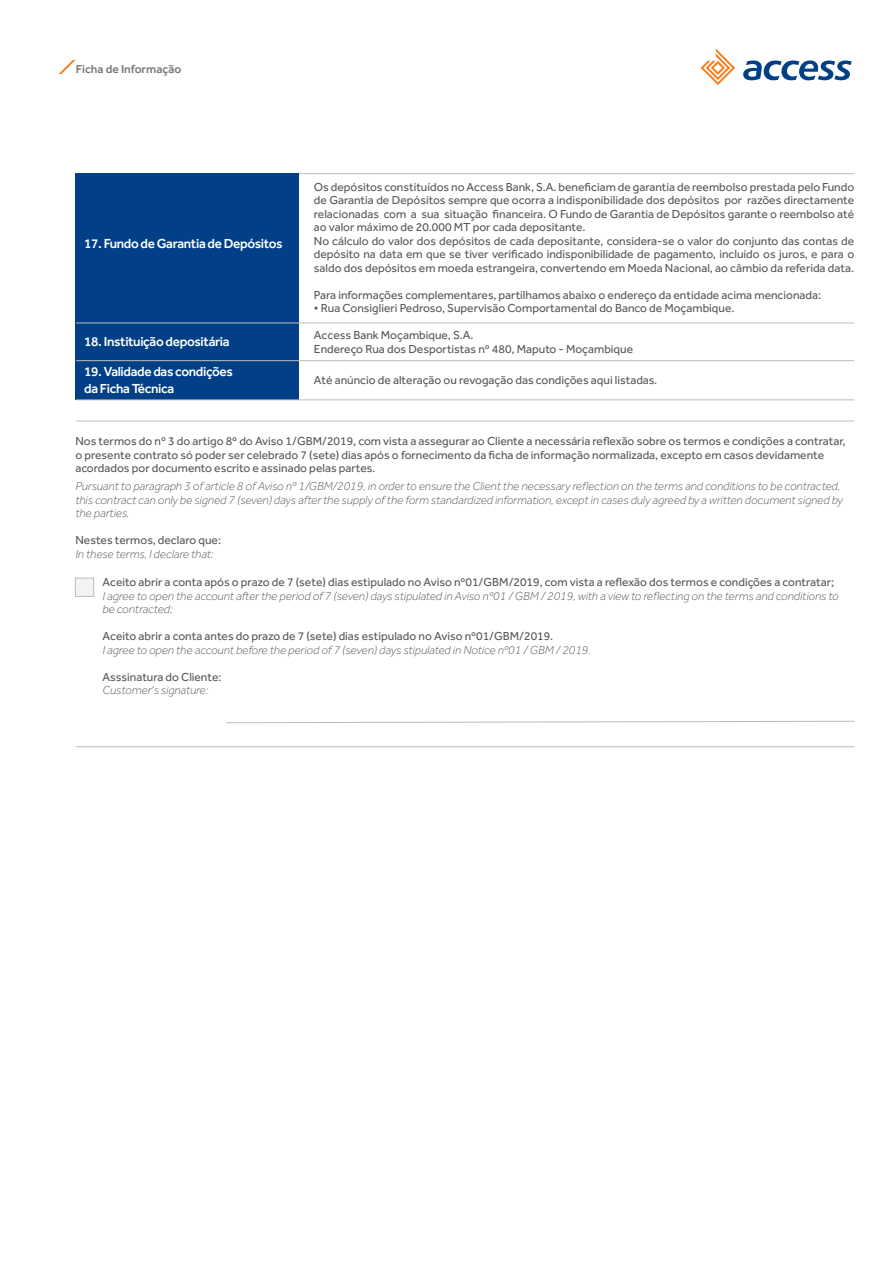
<style>
.page{position:relative;width:893px;height:1263px;background:#fff}
.page>*{position:absolute;margin:0;border:0;box-sizing:border-box;transform-origin:0 0}
.t1{font:500 13.5px/16.5px "Effra Corp";letter-spacing:-.025em;color:#fff}
.t2{font:12px/13.5px "Effra Corp";color:#57585a}
.t3{font:italic 300 12px/13.5px "Effra Corp";color:#57585a}
.t4{font:500 12px "Effra Corp";color:#76787b}
</style>
<div class="page">
<svg style="left:701px;top:48px;width:34px;height:37px"></svg>
<svg style="left:743px;top:60px;width:109px;height:21px"></svg>
<svg style="left:59px;top:61px;width:16px;height:13px"></svg>
<hr style="left:76px;top:173px;width:778px;height:1px;background:#bcbdc0">
<hr style="left:76px;top:746px;width:778px;height:1px;background:#bcbdc0">
<svg style="left:226px;top:721px;width:629px;height:2px"></svg>
<div style="left:75px;top:174px;width:224px;height:226px;background:#014086"></div>
<hr style="left:76px;top:323px;width:778px;height:1px;background:#bcbdc0">
<hr style="left:76px;top:360px;width:778px;height:1px;background:#bcbdc0">
<hr style="left:76px;top:400px;width:778px;height:1px;background:#bcbdc0">
<hr style="left:76px;top:421px;width:778px;height:1px;background:#bcbdc0">
<div style="left:75px;top:578px;width:19px;height:19px;background:#f2f3f4;border:1px solid #bcbdc0"></div>
<p class="t4" style="left:76px;top:61px;width:107px">Ficha de Informação</p>
<p class="t1" style="left:84px;top:235px;width:200px">17. Fundo de Garantia de Depósitos</p>
<p class="t2" style="left:314px;top:180px;width:542px">Os depósitos constituídos no Access Bank, S.A. beneficiam de garantia de reembolso prestada pelo Fundo de Garantia de Depósitos sempre que ocorra a indisponibilidade dos depósitos por razões directamente relacionadas com a sua situação financeira. O Fundo de Garantia de Depósitos garante o reembolso até ao valor máximo de 20.000 MT por cada depositante.<br>No cálculo do valor dos depósitos de cada depositante, considera-se o valor do conjunto das contas de depósito na data em que se tiver verificado indisponibilidade de pagamento, incluído os juros, e para o saldo dos depósitos em moeda estrangeira, convertendo em Moeda Nacional, ao câmbio da referida data.</p>
<p class="t2" style="left:314px;top:288px;width:509px">Para informações complementares, partilhamos abaixo o endereço da entidade acima mencionada:</p>
<p class="t2" style="left:314px;top:301px;width:422px">• Rua Consiglieri Pedroso, Supervisão Comportamental do Banco de Moçambique.</p>
<p class="t1" style="left:84px;top:334px;width:147px">18. Instituição depositária</p>
<p class="t2" style="left:314px;top:328px;width:321px">Access Bank Moçambique, S.A.<br>Endereço Rua dos Desportistas nº 480, Maputo - Moçambique</p>
<p class="t1" style="left:84px;top:363px;width:150px">19. Validade das condições da Ficha Técnica</p>
<p class="t2" style="left:314px;top:373px;width:345px">Até anúncio de alteração ou revogação das condições aqui listadas.</p>
<p class="t2" style="left:75px;top:434px;width:772px">Nos termos do nº 3 do artigo 8º do Aviso 1/GBM/2019, com vista a assegurar ao Cliente a necessária reflexão sobre os termos e condições a contratar, o presente contrato só poder ser celebrado 7 (sete) dias após o fornecimento da ficha de informação normalizada, excepto em casos devidamente acordados por documento escrito e assinado pelas partes.</p>
<p class="t3" style="left:75px;top:480px;width:769px">Pursuant to paragraph 3 of article 8 of Aviso nº 1/GBM/2019, in order to ensure the Client the necessary reflection on the terms and conditions to be contracted, this contract can only be signed 7 (seven) days after the supply of the form standardized information, except in cases duly agreed by a written document signed by the parties.</p>
<p class="t2" style="left:75px;top:533px;width:147px">Nestes termos, declaro que:</p>
<p class="t3" style="left:75px;top:547px;width:139px">In these terms, I declare that:</p>
<p class="t2" style="left:102px;top:575px;width:733px">Aceito abrir a conta após o prazo de 7 (sete) dias estipulado no Aviso nº01/GBM/2019, com vista a reflexão dos termos e condições a contratar;</p>
<p class="t3" style="left:102px;top:589px;width:738px">I agree to open the account after the period of 7 (seven) days stipulated in Aviso nº01 / GBM / 2019, with a view to reflecting on the terms and conditions to be contracted;</p>
<p class="t2" style="left:102px;top:629px;width:452px">Aceito abrir a conta antes do prazo de 7 (sete) dias estipulado no Aviso nº01/GBM/2019.</p>
<p class="t3" style="left:102px;top:643px;width:490px">I agree to open the account before the period of 7 (seven) days stipulated in Notice nº01 / GBM / 2019.</p>
<p class="t2" style="left:102px;top:670px;width:121px">Asssinatura do Cliente:</p>
<p class="t3" style="left:102px;top:683px;width:107px">Customer's signature:</p>
</div>
